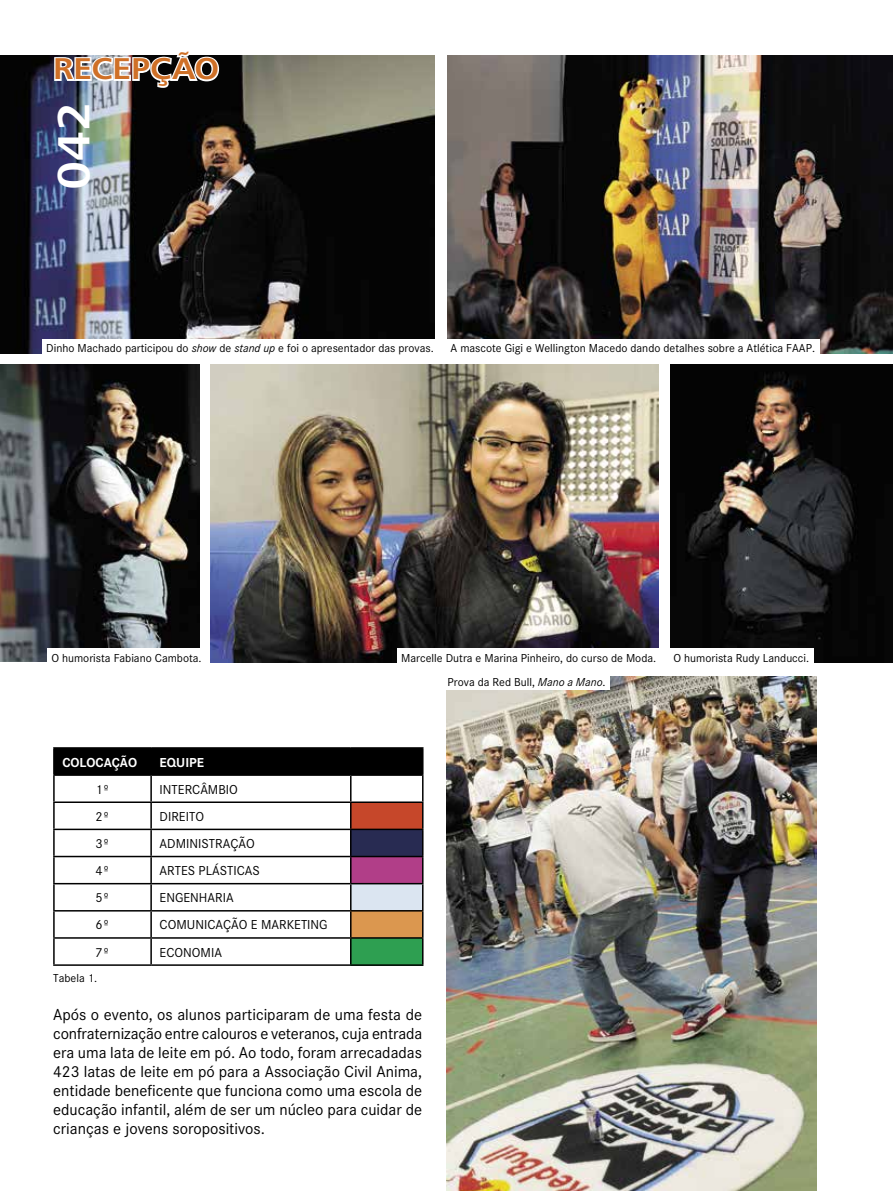
<style>
.page{position:relative;width:893px;height:1191px;background:#fff}
.page>*{position:absolute;margin:0;border:0;box-sizing:border-box;transform-origin:0 0}
.t1{font:45px "Humanist 777 BT Bold B";color:#fff;scale:1.1 1}
.t2{font:30px "Humanist 777 BT Bold B";color:#cf7027;scale:1.1 1}
.t3{font:16.5px/19px "Corporate S";color:#000;text-align:justify}
.t4{font:13.5px "Corporate S";color:#000}
.t5{font:700 13.5px "Corporate S";color:#fff}
.t6{font:12px "Corporate S";color:#000}
.s1{font-style:italic}
</style>
<div class="page">
<div style="left:55px;top:748px;width:367px;height:26px;background:#000"></div>
<div style="left:351px;top:802px;width:72px;height:27px;background:#c6472a"></div>
<div style="left:351px;top:829px;width:72px;height:27px;background:#282b52"></div>
<div style="left:351px;top:856px;width:72px;height:27px;background:#b13e88"></div>
<div style="left:351px;top:883px;width:72px;height:27px;background:#dbe5f1"></div>
<div style="left:351px;top:910px;width:72px;height:28px;background:#db974f"></div>
<div style="left:351px;top:938px;width:72px;height:27px;background:#2e9f51"></div>
<hr style="left:53px;top:747px;width:98px;height:1px;background:#000">
<hr style="left:53px;top:748px;width:2px;height:26px;background:#000">
<hr style="left:151px;top:747px;width:200px;height:1px;background:#000">
<hr style="left:150px;top:748px;width:2px;height:26px;background:#000">
<hr style="left:351px;top:747px;width:73px;height:1px;background:#000">
<hr style="left:422px;top:748px;width:2px;height:26px;background:#000">
<hr style="left:53px;top:774px;width:98px;height:2px;background:#000">
<hr style="left:53px;top:776px;width:2px;height:25px;background:#000">
<hr style="left:151px;top:774px;width:200px;height:2px;background:#000">
<hr style="left:150px;top:776px;width:2px;height:25px;background:#000">
<hr style="left:351px;top:774px;width:73px;height:2px;background:#000">
<hr style="left:350px;top:776px;width:2px;height:25px;background:#000">
<hr style="left:422px;top:776px;width:2px;height:25px;background:#000">
<hr style="left:53px;top:801px;width:98px;height:2px;background:#000">
<hr style="left:53px;top:803px;width:2px;height:25px;background:#000">
<hr style="left:151px;top:801px;width:200px;height:2px;background:#000">
<hr style="left:150px;top:803px;width:2px;height:25px;background:#000">
<hr style="left:351px;top:801px;width:73px;height:2px;background:#000">
<hr style="left:350px;top:803px;width:2px;height:25px;background:#000">
<hr style="left:422px;top:803px;width:2px;height:25px;background:#000">
<hr style="left:53px;top:828px;width:98px;height:2px;background:#000">
<hr style="left:53px;top:830px;width:2px;height:25px;background:#000">
<hr style="left:151px;top:828px;width:200px;height:2px;background:#000">
<hr style="left:150px;top:830px;width:2px;height:25px;background:#000">
<hr style="left:351px;top:828px;width:73px;height:2px;background:#000">
<hr style="left:350px;top:830px;width:2px;height:25px;background:#000">
<hr style="left:422px;top:830px;width:2px;height:25px;background:#000">
<hr style="left:53px;top:855px;width:98px;height:2px;background:#000">
<hr style="left:53px;top:857px;width:2px;height:26px;background:#000">
<hr style="left:151px;top:855px;width:200px;height:2px;background:#000">
<hr style="left:150px;top:857px;width:2px;height:26px;background:#000">
<hr style="left:351px;top:855px;width:73px;height:2px;background:#000">
<hr style="left:350px;top:857px;width:2px;height:26px;background:#000">
<hr style="left:422px;top:857px;width:2px;height:26px;background:#000">
<hr style="left:53px;top:883px;width:98px;height:1px;background:#000">
<hr style="left:53px;top:884px;width:2px;height:26px;background:#000">
<hr style="left:151px;top:883px;width:200px;height:1px;background:#000">
<hr style="left:150px;top:884px;width:2px;height:26px;background:#000">
<hr style="left:351px;top:883px;width:73px;height:1px;background:#000">
<hr style="left:350px;top:884px;width:2px;height:26px;background:#000">
<hr style="left:422px;top:884px;width:2px;height:26px;background:#000">
<hr style="left:53px;top:910px;width:98px;height:1px;background:#000">
<hr style="left:53px;top:911px;width:2px;height:26px;background:#000">
<hr style="left:151px;top:910px;width:200px;height:1px;background:#000">
<hr style="left:150px;top:911px;width:2px;height:26px;background:#000">
<hr style="left:351px;top:910px;width:73px;height:1px;background:#000">
<hr style="left:350px;top:911px;width:2px;height:26px;background:#000">
<hr style="left:422px;top:911px;width:2px;height:26px;background:#000">
<hr style="left:53px;top:937px;width:98px;height:1px;background:#000">
<hr style="left:53px;top:938px;width:2px;height:26px;background:#000">
<hr style="left:151px;top:937px;width:200px;height:1px;background:#000">
<hr style="left:150px;top:938px;width:2px;height:26px;background:#000">
<hr style="left:351px;top:937px;width:73px;height:1px;background:#000">
<hr style="left:350px;top:938px;width:2px;height:26px;background:#000">
<hr style="left:422px;top:938px;width:2px;height:26px;background:#000">
<hr style="left:53px;top:964px;width:98px;height:1px;background:#000">
<hr style="left:151px;top:964px;width:200px;height:1px;background:#000">
<hr style="left:351px;top:964px;width:73px;height:1px;background:#000">
<img style="left:448px;top:55px;width:445px;height:298px">
<img style="left:0;top:55px;width:435px;height:298px">
<img style="left:670px;top:365px;width:223px;height:297px">
<img style="left:211px;top:365px;width:447px;height:297px">
<img style="left:446px;top:677px;width:370px;height:514px">
<img style="left:0;top:365px;width:200px;height:297px">
<svg style="left:53px;top:55px;width:168px;height:34px"></svg>
<div style="left:42px;top:339px;width:396px;height:18px;background:#fff"></div>
<div style="left:397px;top:648px;width:263px;height:18px;background:#fff"></div>
<div style="left:669px;top:648px;width:144px;height:18px;background:#fff"></div>
<div style="left:47px;top:648px;width:159px;height:18px;background:#fff"></div>
<div style="left:443px;top:672px;width:167px;height:18px;background:#fff"></div>
<div style="left:443px;top:339px;width:376px;height:18px;background:#fff"></div>
<h2 class="t2" style="left:53px;top:50px;width:152px">RECEPÇÃO</h2>
<h1 class="t1" style="left:45px;top:190px;width:82px;rotate:-90deg">042</h1>
<p class="t6" style="left:46px;top:342px;width:389px">Dinho Machado participou do <span class="s1">show</span> de <span class="s1">stand up</span> e foi o apresentador das provas.</p>
<p class="t6" style="left:451px;top:342px;width:366px">A mascote Gigi e Wellington Macedo dando detalhes sobre a Atlética FAAP.</p>
<p class="t6" style="left:51px;top:651px;width:152px">O humorista Fabiano Cambota.</p>
<p class="t6" style="left:401px;top:651px;width:256px">Marcelle Dutra e Marina Pinheiro, do curso de Moda.</p>
<p class="t6" style="left:673px;top:651px;width:137px">O humorista Rudy Landucci.</p>
<p class="t6" style="left:448px;top:675px;width:160px">Prova da Red Bull, <span class="s1">Mano a Mano</span>.</p>
<p class="t5" style="left:62px;top:754px;width:76px">COLOCAÇÃO</p>
<p class="t5" style="left:160px;top:754px;width:46px">EQUIPE</p>
<p class="t4" style="left:96px;top:782px;width:15px">1º</p>
<p class="t4" style="left:160px;top:782px;width:80px">INTERCÂMBIO</p>
<p class="t4" style="left:96px;top:809px;width:15px">2º</p>
<p class="t4" style="left:160px;top:809px;width:46px">DIREITO</p>
<p class="t4" style="left:96px;top:836px;width:15px">3º</p>
<p class="t4" style="left:160px;top:836px;width:97px">ADMINISTRAÇÃO</p>
<p class="t4" style="left:96px;top:863px;width:15px">4º</p>
<p class="t4" style="left:160px;top:863px;width:102px">ARTES PLÁSTICAS</p>
<p class="t4" style="left:96px;top:890px;width:15px">5º</p>
<p class="t4" style="left:160px;top:890px;width:76px">ENGENHARIA</p>
<p class="t4" style="left:96px;top:917px;width:15px">6º</p>
<p class="t4" style="left:160px;top:917px;width:170px">COMUNICAÇÃO E MARKETING</p>
<p class="t4" style="left:96px;top:944px;width:15px">7º</p>
<p class="t4" style="left:160px;top:944px;width:64px">ECONOMIA</p>
<p class="t6" style="left:53px;top:971px;width:46px">Tabela 1.</p>
<p class="t3" style="left:53px;top:1005px;width:371px">Após o evento, os alunos participaram de uma festa de confraternização entre calouros e veteranos, cuja entrada era uma lata de leite em pó. Ao todo, foram arrecadadas 423 latas de leite em pó para a Associação Civil Anima, entidade beneficente que funciona como uma escola de educação infantil, além de ser um núcleo para cuidar de crianças e jovens soropositivos.</p>
</div>
